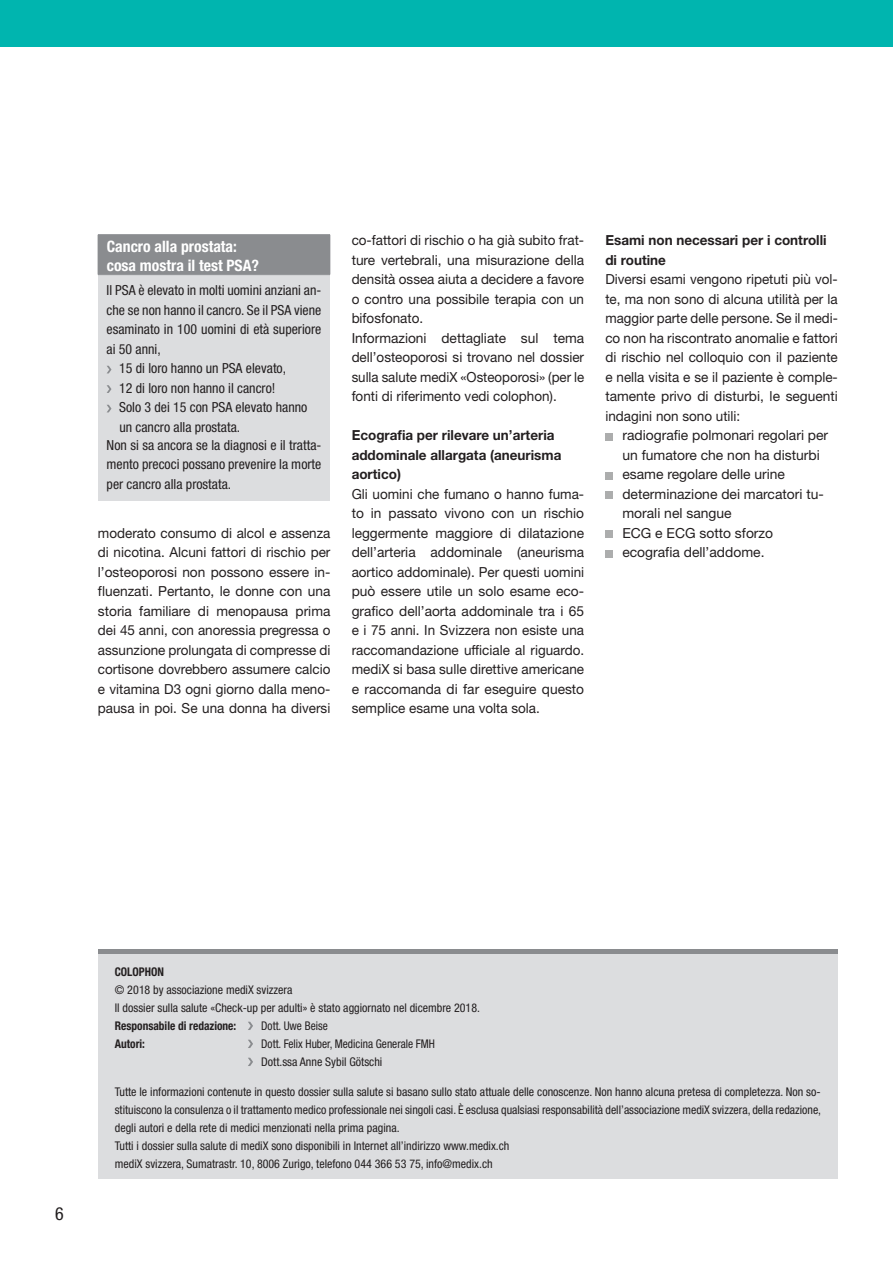
<style>
.page{position:relative;width:893px;height:1263px;background:#fff}
.page>*{position:absolute;margin:0;border:0;box-sizing:border-box;transform-origin:0 0}
.t1{font:condensed 18px "Helvetica Neue LT Std";color:#231f20}
.t2{font:700 condensed 15.75px/18.8px "Helvetica Neue LT Std";color:#fff}
.t3{font:13.8px/19.5px "Helvetica Neue LT Std";color:#231f20;text-align:justify}
.t4{font:condensed 13.8px/19.5px "Helvetica Neue LT Std";color:#231f20;text-align:justify}
.t5{font:700 13.8px/19.5px "Helvetica Neue LT Std";color:#231f20}
.t6{font:condensed 12px/18px "Helvetica Neue LT Std";color:#231f20}
.t7{font:condensed 12px/18px "Helvetica Neue LT Std";color:#231f20;scale:.95 1}
.t8{font:700 condensed 12px "Helvetica Neue LT Std";color:#231f20;scale:.95 1}
</style>
<div class="page">
<div style="left:605px;top:433px;width:8px;height:7px;background:#acadad"></div>
<div style="left:605px;top:472px;width:8px;height:7px;background:#acadad"></div>
<div style="left:605px;top:491px;width:8px;height:8px;background:#acadad"></div>
<div style="left:605px;top:530px;width:8px;height:8px;background:#acadad"></div>
<div style="left:605px;top:550px;width:8px;height:7px;background:#acadad"></div>
<div style="left:98px;top:949px;width:740px;height:230px;background:#dcdddf"></div>
<div style="left:98px;top:949px;width:740px;height:5px;background:#8a8c8f"></div>
<svg style="left:248px;top:1022px;width:5px;height:8px"></svg>
<svg style="left:248px;top:1040px;width:5px;height:8px"></svg>
<svg style="left:248px;top:1058px;width:5px;height:8px"></svg>
<div style="left:98px;top:235px;width:232px;height:40px;background:#8a8c8f"></div>
<div style="left:98px;top:275px;width:232px;height:226px;background:#dcdddf"></div>
<hr style="left:98px;top:234px;width:232px;height:1px;background:#8a8c8f">
<hr style="left:330px;top:235px;width:1px;height:39px;background:#8a8c8f">
<svg style="left:107px;top:366px;width:4px;height:7px"></svg>
<svg style="left:107px;top:385px;width:4px;height:8px"></svg>
<svg style="left:107px;top:405px;width:4px;height:7px"></svg>
<div style="left:0;top:0;width:893px;height:47px;background:#00b5af"></div>
<p class="t2" style="left:107px;top:237px;width:154px">Cancro alla prostata: cosa mostra il test PSA?</p>
<p class="t4" style="left:107px;top:281px;width:216px">Il PSA è elevato in molti uomini anziani an-</p>
<p class="t4" style="left:107px;top:300px;width:216px">che se non hanno il cancro. Se il PSA viene</p>
<p class="t4" style="left:107px;top:320px;width:216px">esaminato in 100 uomini di età superiore</p>
<p class="t4" style="left:107px;top:339px;width:56px">ai 50 anni,</p>
<p class="t4" style="left:119px;top:359px;width:168px">15 di loro hanno un PSA elevato,</p>
<p class="t4" style="left:119px;top:378px;width:158px">12 di loro non hanno il cancro!</p>
<p class="t4" style="left:119px;top:398px;width:190px">Solo 3 dei 15 con PSA elevato hanno</p>
<p class="t4" style="left:119px;top:417px;width:122px">un cancro alla prostata.</p>
<p class="t4" style="left:107px;top:435px;width:216px">Non si sa ancora se la diagnosi e il tratta&shy;mento precoci possano prevenire la morte per cancro alla prostata.</p>
<p class="t3" style="left:98px;top:523px;width:234px">moderato consumo di alcol e assenza di nicotina. Alcuni fattori di rischio per l’osteoporosi non possono essere in&shy;fluenzati. Pertanto, le donne con una storia familiare di menopausa prima dei 45 anni, con anoressia pregressa o assunzione prolungata di compresse di cortisone dovrebbero assumere calcio e vitamina D3 ogni giorno dalla meno&shy;pausa in poi. Se una donna ha diversi</p>
<p class="t3" style="left:352px;top:230px;width:234px;text-align:left">co-fattori di rischio o ha già subito frat&shy;ture vertebrali, una misurazione della densità ossea aiuta a decidere a favore o contro una possibile terapia con un bifosfonato.<br>Informazioni dettagliate sul tema dell’osteoporosi si trovano nel dossier sulla salute mediX «Osteoporosi» (per le fonti di riferimento vedi colophon).</p>
<p class="t5" style="left:352px;top:425px;width:211px">Ecografia per rilevare un’arteria addominale allargata (aneurisma aortico)</p>
<p class="t3" style="left:352px;top:484px;width:234px">Gli uomini che fumano o hanno fuma&shy;to in passato vivono con un rischio leggermente maggiore di dilatazione dell’arteria addominale (aneurisma aortico addominale). Per questi uomini può essere utile un solo esame eco&shy;grafico dell’aorta addominale tra i 65 e i 75 anni. In Svizzera non esiste una raccomandazione ufficiale al riguardo. mediX si basa sulle direttive americane e raccomanda di far eseguire questo semplice esame una volta sola.</p>
<p class="t5" style="left:605px;top:230px;width:223px">Esami non necessari per i controlli di routine</p>
<p class="t3" style="left:605px;top:269px;width:234px">Diversi esami vengono ripetuti più vol&shy;te, ma non sono di alcuna utilità per la maggior parte delle persone. Se il medi&shy;co non ha riscontrato anomalie e fattori di rischio nel colloquio con il paziente e nella visita e se il paziente è comple&shy;tamente privo di disturbi, le seguenti indagini non sono utili:</p>
<p class="t3" style="left:622px;top:425px;width:207px;text-align:left">radiografie polmonari regolari per un fumatore che non ha disturbi esame regolare delle urine determinazione dei marcatori tu&shy;morali nel sangue<br>ECG e ECG sotto sforzo ecografia dell’addome.</p>
<h1 class="t1" style="left:55px;top:1203px;width:10px">6</h1>
<p class="t8" style="left:115px;top:964px;width:53px">COLOPHON</p>
<p class="t6" style="left:115px;top:981px;width:367px">© 2018 by associazione mediX svizzera<br>Il dossier sulla salute «Check-up per adulti» è stato aggiornato nel dicembre 2018.</p>
<p class="t8" style="left:115px;top:1018px;width:129px">Responsabile di redazione:</p>
<p class="t7" style="left:261px;top:1017px;width:71px">Dott. Uwe Beise</p>
<p class="t8" style="left:115px;top:1036px;width:33px">Autori:</p>
<p class="t7" style="left:261px;top:1035px;width:184px">Dott. Felix Huber, Medicina Generale FMH<br>Dott.ssa Anne Sybil Götschi</p>
<p class="t6" style="left:115px;top:1083px;width:708px">Tutte le informazioni contenute in questo dossier sulla salute si basano sullo stato attuale delle conoscenze. Non hanno alcuna pretesa di completezza. Non so&shy;stituiscono la consulenza o il trattamento medico professionale nei singoli casi. È esclusa qualsiasi responsabilità dell’associazione mediX svizzera, della redazione, degli autori e della rete di medici menzionati nella prima pagina.<br>Tutti i dossier sulla salute di mediX sono disponibili in Internet all’indirizzo www.medix.ch<br>mediX svizzera, Sumatrastr. 10, 8006 Zurigo, telefono 044 366 53 75, info@medix.ch</p>
</div>
